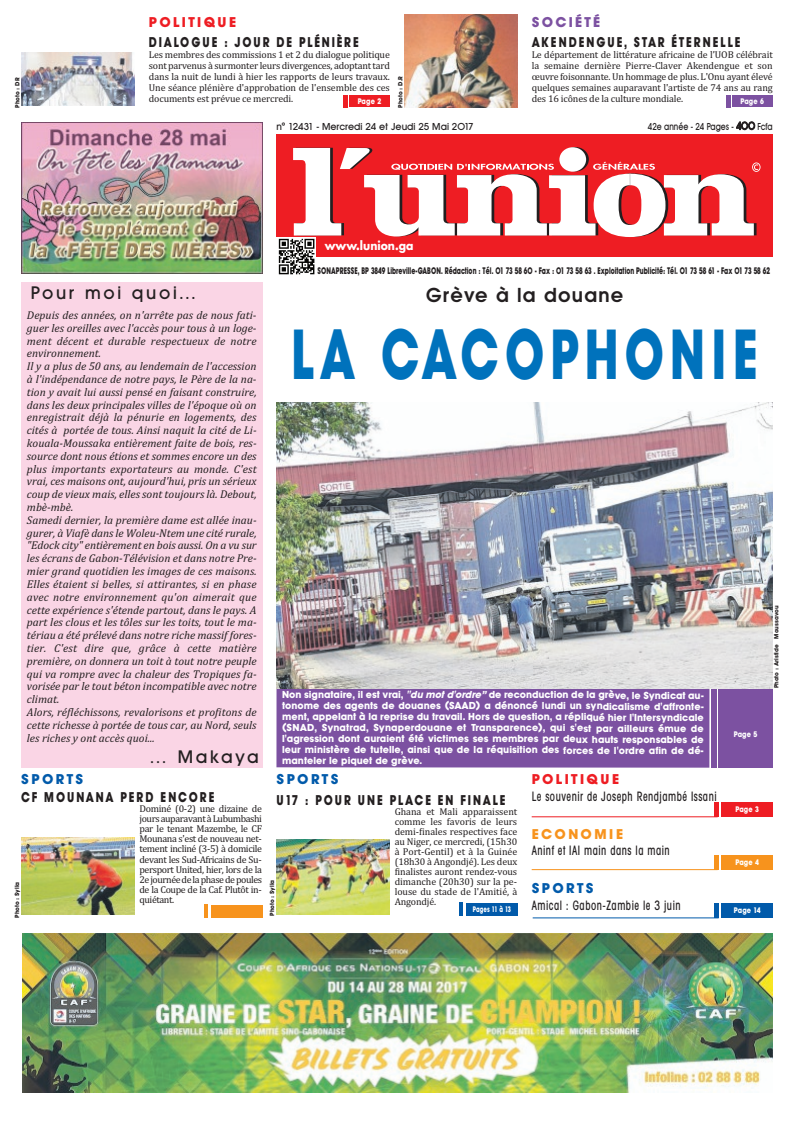
<style>
.page{position:relative;width:794px;height:1129px;background:#fff}
.page>*{position:absolute;margin:0;border:0;box-sizing:border-box;transform-origin:0 0}
.t1{font:700 70px "Avant Garde BQ";letter-spacing:.12em;color:#0072bc;scale:.7 1}
.t2{font:600 20px "Avant Garde BQ";letter-spacing:.06em;color:#231f20}
.t3{font:500 18px "Avant Garde BQ";letter-spacing:.15em;color:#231f20}
.t4{font:700 14px "Avant Garde BQ";letter-spacing:.17em;color:#231f20;scale:.8 1}
.t5{font:700 14px "Avant Garde BQ";letter-spacing:.17em;color:#ee1d23}
.t6{font:700 14px "Avant Garde BQ";letter-spacing:.17em;color:#015aaa}
.t7{font:700 14px "Avant Garde BQ";letter-spacing:.17em;color:#f7931d}
.t8{font:700 14px "Avant Garde BQ";letter-spacing:.16em;color:#7c51a1}
.t9{font:500 condensed 13px "Avant Garde";letter-spacing:.05em;color:#231f20;scale:.8 1}
.t10{font:700 11.9px "Futura";color:#fff;scale:.91 1}
.t11{font:italic 11.4px/12.8px "Cambria";color:#231f20}
.t12{font:10px/10px "Cambria";letter-spacing:-.015em;color:#231f20;text-align:justify}
.t13{font:700 10px/11px "Avant Garde BQ";color:#fff;text-align:justify}
.t14{font:500 10px "Avant Garde BQ";color:#231f20}
.t15{font:500 10px "Avant Garde BQ";color:#231f20;scale:.8 1}
.t16{font:700 9.4px "Avant Garde BQ";color:#231f20;scale:.68 1}
.t17{font:700 8px "Avant Garde BQ";letter-spacing:.02em;color:#fff;scale:.85 1}
.t18{font:700 8px "Avant Garde BQ";letter-spacing:.02em;color:#fff;scale:.7 1}
.t19{font:700 6px "Avant Garde BQ";color:#231f20}
.s1{font-size:11px}
.s2{font-style:italic}
</style>
<div class="page">
<div style="left:276px;top:135px;width:496px;height:122px;background:#ee1d23"></div>
<svg style="left:293px;top:148px;width:467px;height:89px"></svg>
<div style="left:21px;top:283px;width:241px;height:485px;background:#fad5e5"></div>
<hr style="left:531px;top:816px;width:186px;height:1px;background:#ee1d23">
<hr style="left:531px;top:869px;width:186px;height:1px;background:#f7931d">
<hr style="left:532px;top:917px;width:186px;height:1px;background:#015aaa">
<div style="left:276px;top:688px;width:433px;height:79px;background:#7c51a1"></div>
<img style="left:276px;top:238px;width:39px;height:37px">
<img style="left:22px;top:933px;width:750px;height:158px">
<img style="left:21px;top:123px;width:241px;height:150px">
<div style="left:718px;top:688px;width:54px;height:79px;background:#7c51a1"></div>
<div style="left:711px;top:688px;width:5px;height:79px;background:#7c51a1"></div>
<img style="left:276px;top:403px;width:496px;height:285px">
<div style="left:721px;top:802px;width:51px;height:14px;background:#ee1d23"></div>
<div style="left:714px;top:802px;width:5px;height:14px;background:#ee1d23"></div>
<div style="left:721px;top:855px;width:51px;height:14px;background:#f7931d"></div>
<div style="left:714px;top:855px;width:5px;height:14px;background:#f7931d"></div>
<div style="left:721px;top:903px;width:51px;height:14px;background:#015aaa"></div>
<div style="left:714px;top:903px;width:5px;height:14px;background:#015aaa"></div>
<div style="left:349px;top:95px;width:40px;height:12px;background:#ee1d23"></div>
<hr style="left:343px;top:95px;width:4px;height:13px;background:#ee1d23">
<img style="left:21px;top:52px;width:114px;height:54px">
<div style="left:732px;top:95px;width:40px;height:12px;background:#7c51a1"></div>
<hr style="left:726px;top:95px;width:4px;height:13px;background:#7c51a1">
<img style="left:404px;top:14px;width:113px;height:94px">
<div style="left:211px;top:904px;width:51px;height:13px;background:#f7931d"></div>
<img style="left:21px;top:837px;width:113px;height:77px">
<hr style="left:204px;top:904px;width:4px;height:13px;background:#f7931d">
<div style="left:466px;top:902px;width:51px;height:13px;background:#015aaa"></div>
<img style="left:276px;top:839px;width:114px;height:75px">
<hr style="left:459px;top:902px;width:4px;height:13px;background:#015aaa">
<p class="t19" style="left:14px;top:108px;width:32px;rotate:-90deg">Photo : DR</p>
<p class="t5" style="left:149px;top:14px;width:89px">POLITIQUE</p>
<p class="t4" style="left:149px;top:34px;width:264px">DIALOGUE : JOUR DE PLÉNIÈRE</p>
<p class="t12" style="left:149px;top:49px;width:242px;line-height:11px">Les membres des commissions 1 et 2 du dialogue politique sont parvenus à surmonter leurs divergences, adoptant tard dans la nuit de lundi à hier les rapports de leurs travaux.<br>Une séance plénière d'approbation de l'ensemble des ces documents est prévue ce mercredi.</p>
<p class="t17" style="left:358px;top:97px;width:29px">Page 2</p>
<p class="t19" style="left:397px;top:108px;width:33px;rotate:-90deg">Photo : D.R</p>
<p class="t8" style="left:531px;top:14px;width:70px">SOCIÉTÉ</p>
<p class="t4" style="left:531px;top:34px;width:262px">AKENDENGUE, STAR ÉTERNELLE</p>
<p class="t12" style="left:531px;top:49px;width:242px;line-height:11px">Le département de littérature africaine de l’UOB célébrait la semaine dernière Pierre-Claver Akendengue et son œuvre foisonnante. Un hommage de plus. L'Onu ayant élevé quelques semaines auparavant l'artiste de 74 ans au rang des 16 icônes de la culture mondiale.</p>
<p class="t17" style="left:740px;top:97px;width:29px">Page 6</p>
<p class="t14" style="left:276px;top:121px;width:199px">n° 12431 - Mercredi 24 et Jeudi 25 Mai 2017</p>
<p class="t15" style="left:648px;top:121px;width:157px">42e année - 24 Pages - <span class="s1">400</span> Fcfa</p>
<h3 class="t3" style="left:31px;top:283px;width:166px">Pour moi quoi...</h3>
<p class="t10" style="left:325px;top:240px;width:99px">www.lunion.ga</p>
<p class="t16" style="left:317px;top:266px;width:667px">SONAPRESSE, BP 3849 Libreville-GABON. Rédaction : Tél. 01 73 58 60 - Fax : 01 73 58 63 . Exploitation Publicité: Tél. 01 73 58 61 - Fax 01 73 58 62</p>
<h2 class="t2" style="left:426px;top:284px;width:199px">Grève à la douane</h2>
<p class="t11" style="left:27px;top:308px;width:231px">Depuis des années, on n'arrête pas de nous fati&shy;guer les oreilles avec l'accès pour tous à un loge&shy;ment décent et durable respectueux de notre environnement.<br>Il y a plus de 50 ans, au lendemain de l'accession à l'indépendance de notre pays, le Père de la na&shy;tion y avait lui aussi pensé en faisant construire, dans les deux principales villes de l'époque où on enregistrait déjà la pénurie en logements, des cités à portée de tous. Ainsi naquit la cité de Li&shy;kouala-Moussaka entièrement faite de bois, res&shy;source dont nous étions et sommes encore un des plus importants exportateurs au monde. C'est vrai, ces maisons ont, aujourd'hui, pris un sérieux coup de vieux mais, elles sont toujours là. Debout, mbè-mbè.<br>Samedi dernier, la première dame est allée inau&shy;gurer, à Viafè dans le Woleu-Ntem une cité rurale, "Edock city" entièrement en bois aussi. On a vu sur les écrans de Gabon-Télévision et dans notre Pre&shy;mier grand quotidien les images de ces maisons.<br>Elles étaient si belles, si attirantes, si en phase avec notre environnement qu'on aimerait que cette expérience s'étende partout, dans le pays. A part les clous et les tôles sur les toits, tout le ma&shy;tériau a été prélevé dans notre riche massif fores&shy;tier. C'est dire que, grâce à cette matière première, on donnera un toit à tout notre peuple qui va rompre avec la chaleur des Tropiques fa&shy;vorisée par le tout béton incompatible avec notre climat.<br>Alors, réfléchissons, revalorisons et profitons de cette richesse à portée de tous car, au Nord, seuls les riches y ont accès quoi...</p>
<p class="t6" style="left:21px;top:770px;width:63px">SPORTS</p>
<h3 class="t3" style="left:149px;top:746px;width:111px">… Makaya</h3>
<p class="t4" style="left:21px;top:789px;width:243px">CF MOUNANA PERD ENCORE</p>
<p class="t12" style="left:139px;top:803px;width:124px">Dominé (0-2) une dizaine de joursauparavantàLubumbashi par le tenant Mazembe, le CF Mounana s'est de nouveau net&shy;tement incliné (3-5) à domicile devant les Sud-Africains de Su&shy;persport United, hier, lors de la 2ejournéedelaphasedepoules de la Coupe de la Caf. Plutôt in&shy;quiétant.</p>
<p class="t19" style="left:14px;top:917px;width:37px;rotate:-90deg">Photo : Sylla</p>
<h1 class="t1" style="left:291px;top:314px;width:667px">LA CACOPHONIE</h1>
<p class="t13" style="left:282px;top:689px;width:423px">Non signataire, il est vrai, <span class="s2">"dumotd'ordre”</span>de reconduction de la grève, le Syndicat au&shy;tonome des agents de douanes (SAAD) a dénoncé lundi un syndicalisme d'affronte&shy;ment, appelant à la reprise du travail. Hors de question, a répliqué hier l'Intersyndicale (SNAD, Synatrad, Synaperdouane et Transparence), qui s'est par ailleurs émue de l'agression dont auraient été victimes ses membres par deux hauts responsables de leur ministère de tutelle, ainsi que de la réquisition des forces de l'ordre afin de dé&shy;manteler le piquet de grève.</p>
<p class="t4" style="left:276px;top:791px;width:288px">U17 : POUR UNE PLACE EN FINALE</p>
<p class="t12" style="left:395px;top:806px;width:124px">Ghana et Mali apparaissent comme les favoris de leurs demi-finales respectives face au Niger, ce mercredi, (15h30 à Port-Gentil) et à la Guinée (18h30 à Angondjé). Les deux finalistes auront rendez-vous dimanche (20h30) sur la pe&shy;louse du stade de l'Amitié, à Angondjé.</p>
<p class="t5" style="left:531px;top:770px;width:89px">POLITIQUE</p>
<p class="t9" style="left:532px;top:791px;width:233px">Le souvenir de Joseph Rendjambé Issani</p>
<p class="t7" style="left:531px;top:825px;width:93px">ECONOMIE</p>
<p class="t9" style="left:532px;top:845px;width:174px">Aninf et IAI main dans la main</p>
<p class="t6" style="left:531px;top:880px;width:63px">SPORTS</p>
<p class="t9" style="left:532px;top:900px;width:188px">Amical : Gabon-Zambie le 3 juin</p>
<p class="t6" style="left:276px;top:771px;width:63px">SPORTS</p>
<p class="t19" style="left:269px;top:915px;width:37px;rotate:-90deg">Photo : Sylla</p>
<p class="t18" style="left:473px;top:904px;width:56px">Pages 11 à 13</p>
<p class="t17" style="left:733px;top:729px;width:29px">Page 5</p>
<p class="t17" style="left:735px;top:805px;width:29px">Page 3</p>
<p class="t17" style="left:735px;top:857px;width:29px">Page 4</p>
<p class="t17" style="left:734px;top:905px;width:33px">Page 14</p>
<p class="t19" style="left:773px;top:688px;width:84px;rotate:-90deg">Photo : Aristide Moussavou</p>
</div>
